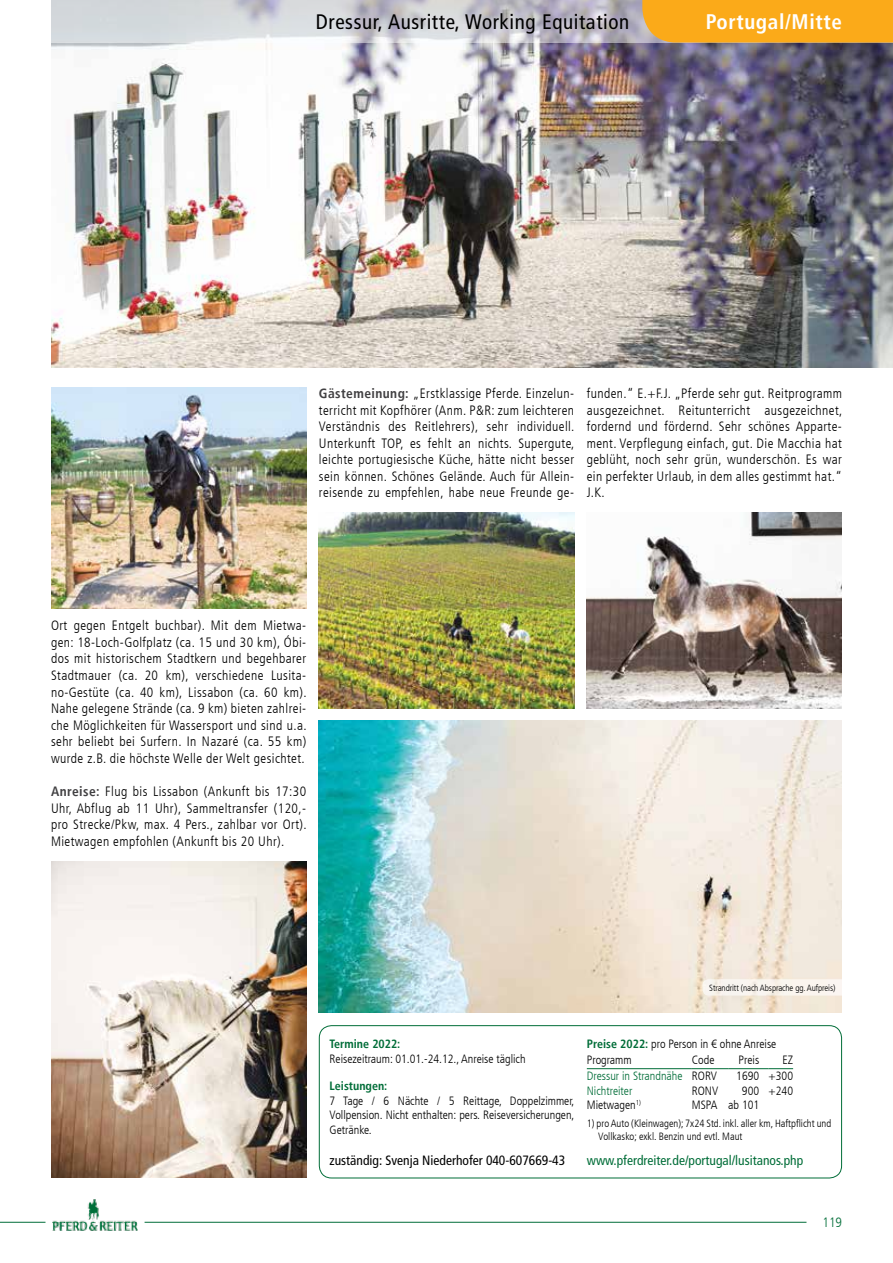
<style>
.page{position:relative;width:893px;height:1263px;background:#fff}
.page>*{position:absolute;margin:0;border:0;box-sizing:border-box;transform-origin:0 0}
.t1{font:condensed 21px "Frutiger LT";letter-spacing:.03em;color:#000}
.t2{font:700 condensed 21px "Frutiger LT";letter-spacing:.03em;color:#fff}
.t3{font:300 condensed 13.5px/16.6px "Frutiger LT";letter-spacing:.03em;color:#000;text-align:justify}
.t4{font:condensed 13.5px "Frutiger LT";color:#006d38}
.t5{font:condensed 13.5px "Frutiger LT";color:#000}
.t6{font:300 condensed 13.5px "Frutiger LT";color:#006d38}
.t7{font:300 condensed 12px/14.4px "Frutiger LT";color:#000;text-align:justify}
.t8{font:300 condensed 12px "Frutiger LT";color:#006d38}
.t9{font:700 condensed 12px "Frutiger LT";color:#006d38}
.t10{font:300 condensed 10.5px/12.6px "Frutiger LT";color:#000}
.t11{font:300 condensed 9px "Frutiger LT";letter-spacing:-.01em;color:#000}
.s1{font-weight:700;color:#414042}
.s2{font-weight:700;color:#006d38}
.s3{color:#000}
</style>
<div class="page">
<div style="left:319px;top:1025px;width:523px;height:153px;border:1px solid #006d38;border-radius:12px"></div>
<hr style="left:587px;top:1068px;width:105px;height:1px;background:#006d38">
<hr style="left:692px;top:1068px;width:36px;height:1px;background:#006d38">
<hr style="left:728px;top:1068px;width:40px;height:1px;background:#006d38">
<svg style="left:768px;top:1068px;width:25px;height:1px"></svg>
<img style="left:587px;top:512px;width:255px;height:197px">
<img style="left:51px;top:43px;width:842px;height:325px">
<img style="left:51px;top:861px;width:255px;height:317px">
<img style="left:51px;top:387px;width:255px;height:221px">
<img style="left:319px;top:512px;width:255px;height:197px">
<img style="left:319px;top:721px;width:523px;height:291px">
<div style="left:702px;top:979px;width:148px;height:16px;background:linear-gradient(to right,#f6f2eb,#fcf7f3);border-radius:6px"></div>
<svg style="left:51px;top:0;width:591px;height:43px;background:#cccdd3"></svg>
<hr style="left:0;top:1222px;width:45px;height:1px;background:#006d38">
<hr style="left:145px;top:1222px;width:661px;height:1px;background:#006d38">
<img style="left:53px;top:1199px;width:85px;height:32px">
<div style="left:642px;top:0;width:251px;height:43px;background:#fbaa19"></div>
<h1 class="t1" style="left:316px;top:9px;width:315px">Dressur, Ausritte, Working Equitation</h1>
<h1 class="t2" style="left:706px;top:9px;width:138px">Portugal/Mitte</h1>
<p class="t3" style="left:319px;top:385px;width:257px"><span class="s1">Gästemeinung:</span> „Erstklassige Pferde. Einzelun&shy;terricht mit Kopfhörer (Anm. P&amp;R: zum leichteren Verständnis des Reitlehrers), sehr individuell.<br>Unterkunft TOP, es fehlt an nichts. Supergute, leichte portugiesische Küche, hätte nicht besser sein können. Schönes Gelände. Auch für Allein&shy;reisende zu empfehlen, habe neue Freunde ge-</p>
<p class="t3" style="left:587px;top:385px;width:257px">funden.“ E.+F.J. „Pferde sehr gut. Reitprogramm ausgezeichnet. Reitunterricht ausgezeichnet, fordernd und fördernd. Sehr schönes Apparte&shy;ment. Verpflegung einfach, gut. Die Macchia hat geblüht, noch sehr grün, wunderschön. Es war ein perfekter Urlaub, in dem alles gestimmt hat.“ J.K.</p>
<p class="t3" style="left:51px;top:617px;width:257px">Ort gegen Entgelt buchbar). Mit dem Mietwa&shy;gen: 18-Loch-Golfplatz (ca. 15 und 30 km), Óbi&shy;dos mit historischem Stadtkern und begehbarer Stadtmauer (ca. 20 km), verschiedene Lusita&shy;no-Gestüte (ca. 40 km), Lissabon (ca. 60 km).<br>Nahe gelegene Strände (ca. 9 km) bieten zahlrei&shy;che Möglichkeiten für Wassersport und sind u.a. sehr beliebt bei Surfern. In Nazaré (ca. 55 km) wurde z.B. die höchste Welle der Welt gesichtet.</p>
<p class="t3" style="left:51px;top:783px;width:257px"><span class="s1">Anreise:</span> Flug bis Lissabon (Ankunft bis 17:30<br>Uhr, Abflug ab 11 Uhr), Sammeltransfer (120,- pro Strecke/Pkw, max. 4 Pers., zahlbar vor Ort).<br>Mietwagen empfohlen (Ankunft bis 20 Uhr).</p>
<p class="t9" style="left:330px;top:1037px;width:72px">Termine 2022:</p>
<p class="t11" style="left:709px;top:983px;width:128px">Strandritt (nach Absprache gg. Aufpreis)</p>
<p class="t7" style="left:587px;top:1036px;width:191px"><span class="s2">Preise 2022:</span> pro Person in € ohne Anreise</p>
<p class="t7" style="left:330px;top:1052px;width:198px">Reisezeitraum: 01.01.-24.12., Anreise täglich</p>
<p class="t7" style="left:587px;top:1053px;width:46px">Programm</p>
<p class="t7" style="left:692px;top:1053px;width:24px">Code</p>
<p class="t7" style="left:739px;top:1053px;width:22px">Preis</p>
<p class="t7" style="left:782px;top:1053px;width:12px">EZ</p>
<p class="t8" style="left:587px;top:1069px;width:132px">Dressur in Strandnähe <span class="s3">RORV</span></p>
<p class="t7" style="left:736px;top:1069px;width:58px">1690 +300</p>
<p class="t8" style="left:587px;top:1084px;width:47px">Nichtreiter</p>
<p class="t7" style="left:692px;top:1083px;width:28px">RONV</p>
<p class="t7" style="left:742px;top:1083px;width:53px">900 +240</p>
<p class="t7" style="left:587px;top:1098px;width:56px">Mietwagen<sup>1)</sup></p>
<p class="t7" style="left:692px;top:1098px;width:69px">MSPA ab 101</p>
<p class="t10" style="left:598px;top:1117px;width:235px;text-indent:-11px">1) pro Auto (Kleinwagen); 7x24 Std. inkl. aller km, Haftpflicht und<br>Vollkasko; exkl. Benzin und evtl. Maut</p>
<p class="t9" style="left:330px;top:1079px;width:59px">Leistungen:</p>
<p class="t7" style="left:330px;top:1093px;width:246px">7 Tage / 6 Nächte / 5 Reittage, Doppelzimmer, Vollpension. Nicht enthalten: pers. Reiseversicherungen, Getränke.</p>
<p class="t5" style="left:330px;top:1153px;width:237px">zuständig: Svenja Niederhofer 040-607669-43</p>
<p class="t4" style="left:587px;top:1153px;width:218px">www.pferdreiter.de/portugal/lusitanos.php</p>
<p class="t6" style="left:822px;top:1214px;width:21px">119</p>
</div>
